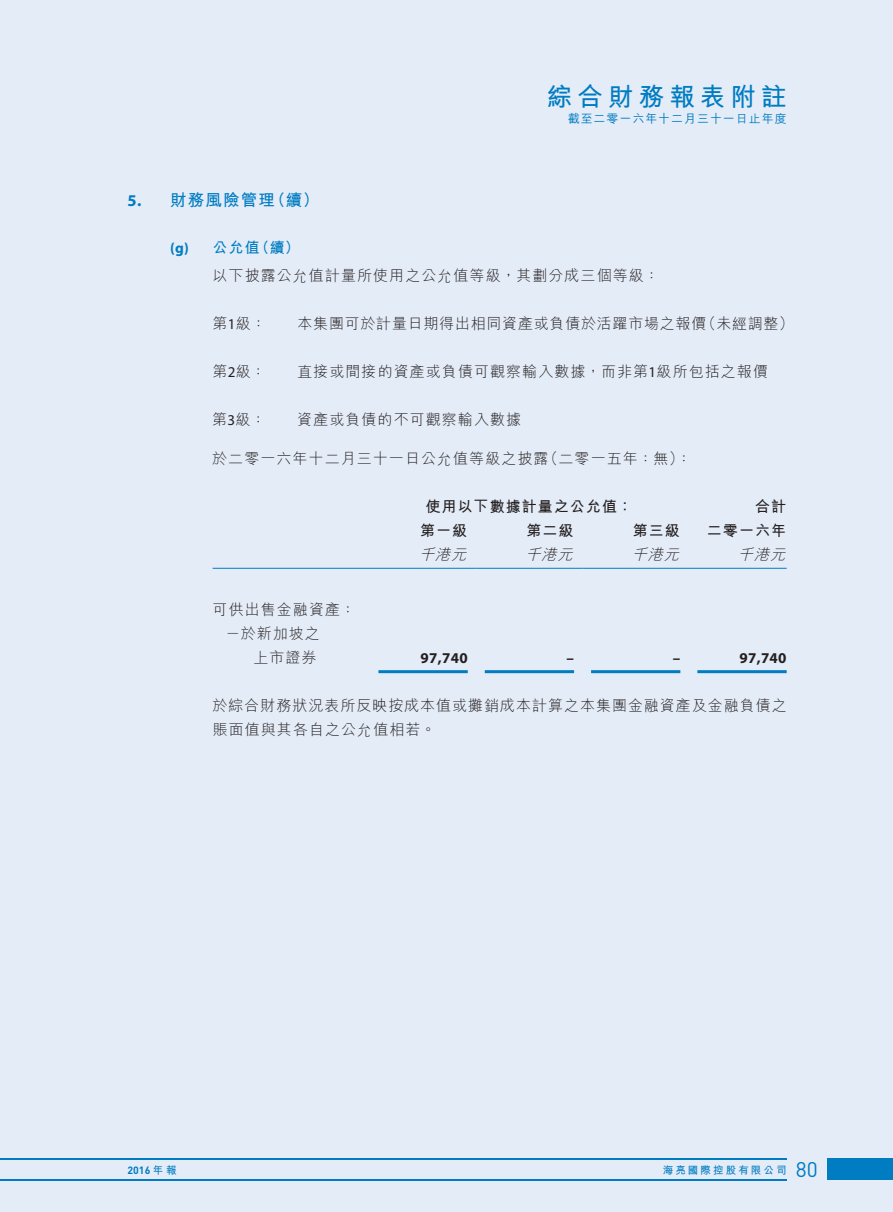
<style>
.page{position:relative;width:893px;height:1212px;background:#e4ecf7}
.page>*{position:absolute;margin:0;border:0;box-sizing:border-box;transform-origin:0 0}
.t1{font:700 25.5px "M Hei HK";letter-spacing:.2em;color:#007cc2}
.t2{font:21px "DIN Pro";color:#007cc2}
.t3{font:700 16.5px "M Hei HK";letter-spacing:.07em;color:#007cc2}
.t4{font:700 16.5px "Myriad Pro";color:#007cc2}
.t5{font:300 15px/24px "M Hei HK";letter-spacing:.07em;color:#231f20}
.t6{font:700 15px "M Hei HK";letter-spacing:.07em;color:#231f20}
.t7{font:300 15px "M Hei HK";letter-spacing:.05em;color:#231f20}
.t8{font:700 15px "Myriad Pro";letter-spacing:.02em;color:#231f20}
.t9{font:italic 300 15px "M Hei HK";color:#231f20}
.t10{font:700 15px "M Hei HK";color:#007cc2}
.t11{font:700 15px "Myriad Pro";color:#007cc2}
.t12{font:500 12px "M Hei HK";letter-spacing:.08em;color:#007cc2}
.t13{font:700 10.5px "M Hei HK";letter-spacing:.2em;color:#007cc2}
.t14{font:700 10.5px "DIN Pro";color:#007cc2}
.s1{font-family:"Myriad Pro";font-weight:400}
.s2{font-family:"M Hei HK"}
</style>
<div class="page">
<div style="left:827px;top:1159px;width:66px;height:21px;background:#007cc2"></div>
<hr style="left:0;top:1159px;width:787px;height:1px;background:#007cc2">
<hr style="left:0;top:1179px;width:787px;height:1px;background:#007cc2">
<hr style="left:213px;top:568px;width:157px;height:1px;background:#007cc2">
<hr style="left:370px;top:568px;width:106px;height:1px;background:#007cc2">
<hr style="left:476px;top:568px;width:107px;height:1px;background:#007cc2">
<hr style="left:583px;top:568px;width:106px;height:1px;background:#007cc2">
<hr style="left:689px;top:568px;width:98px;height:1px;background:#007cc2">
<hr style="left:378px;top:670px;width:90px;height:3px;background:#007cc2">
<hr style="left:485px;top:670px;width:89px;height:3px;background:#007cc2">
<hr style="left:591px;top:670px;width:89px;height:3px;background:#007cc2">
<hr style="left:697px;top:670px;width:90px;height:3px;background:#007cc2">
<p class="t4" style="left:128px;top:190px;width:15px">5.</p>
<p class="t3" style="left:170px;top:188px;width:106px">財務風險管理</p>
<p class="t3" style="left:269px;top:188px;width:52px">（續(</p>
<p class="t11" style="left:170px;top:238px;width:20px">g( )</p>
<p class="t10" style="left:213px;top:236px;width:49px">公允值</p>
<p class="t10" style="left:254px;top:236px;width:47px">（續(</p>
<h1 class="t1" style="left:547px;top:78px;width:241px">綜合財務報表附註</h1>
<p class="t12" style="left:568px;top:110px;width:220px">截至二零一六年十二月三十一日止年度</p>
<p class="t5" style="left:213px;top:263px;width:448px">以下披露公允值計量所使用之公允值等級，其劃分成三個等級：</p>
<p class="t5" style="left:212px;top:311px;width:55px">第級<span class="s1">1</span> ：</p>
<p class="t5" style="left:701px;top:311px;width:94px">（未經調整(</p>
<p class="t7" style="left:298px;top:313px;width:410px">本集團可於計量日期得出相同資產或負債於活躍市場之報價</p>
<p class="t5" style="left:212px;top:359px;width:55px">第級<span class="s1">2</span> ：</p>
<p class="t5" style="left:297px;top:359px;width:472px">直接或間接的資產或負債可觀察輸入數據，而非第<span class="s1">1</span>級所包括之報價</p>
<p class="t5" style="left:212px;top:407px;width:55px">第級<span class="s1">3</span> ：</p>
<p class="t5" style="left:297px;top:407px;width:225px">資產或負債的不可觀察輸入數據</p>
<p class="t5" style="left:543px;top:446px;width:150px">（二零一五年：無：(</p>
<p class="t5" style="left:212px;top:446px;width:338px">於二零一六年十二月三十一日公允值等級之披露</p>
<p class="t6" style="left:425px;top:496px;width:208px">使用以下數據計量之公允值：</p>
<p class="t6" style="left:755px;top:496px;width:33px">合計</p>
<p class="t6" style="left:420px;top:520px;width:49px">第一級</p>
<p class="t6" style="left:526px;top:520px;width:49px">第二級</p>
<p class="t6" style="left:633px;top:520px;width:49px">第三級</p>
<p class="t6" style="left:707px;top:520px;width:81px">二零一六年</p>
<p class="t9" style="left:419px;top:544px;width:54px">千港元</p>
<p class="t9" style="left:525px;top:544px;width:54px">千港元</p>
<p class="t9" style="left:632px;top:544px;width:54px">千港元</p>
<p class="t9" style="left:738px;top:544px;width:54px">千港元</p>
<p class="t5" style="left:225px;top:597px;width:132px;text-indent:-13px">可供出售金融資產：－於新加坡之</p>
<p class="t5" style="left:253px;top:645px;width:65px">上市證券</p>
<p class="t5" style="left:213px;top:692px;width:576px">於綜合財務狀況表所反映按成本值或攤銷成本計算之本集團金融資產及金融負債之賬面值與其各自之公允值相若。</p>
<p class="t8" style="left:421px;top:648px;width:49px">97,740</p>
<p class="t8" style="left:740px;top:648px;width:49px">97,740</p>
<p class="t8" style="left:566px;top:648px;width:9px">–</p>
<p class="t8" style="left:673px;top:648px;width:9px">–</p>
<p class="t14" style="left:128px;top:1162px;width:51px">2016 <span class="s2">年報</span></p>
<p class="t13" style="left:663px;top:1162px;width:125px">海亮國際控股有限公司</p>
<h2 class="t2" style="left:796px;top:1155px;width:23px">80</h2>
</div>
